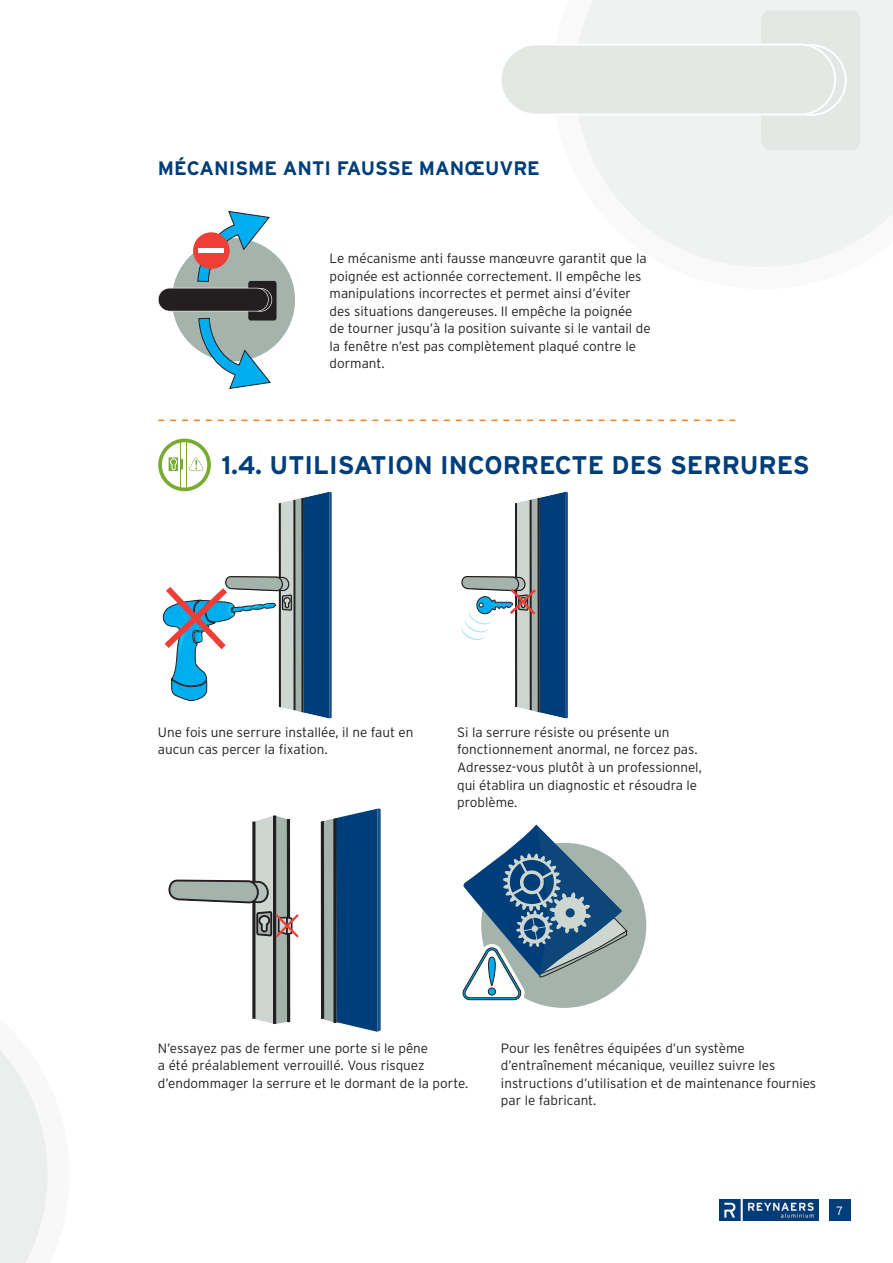
<style>
.page{position:relative;width:893px;height:1263px;background:#fff}
.page>*{position:absolute;margin:0;border:0;box-sizing:border-box;transform-origin:0 0}
.TXT___tit_1_1{font:700 25.5px "Interstate Rey";color:#003e7a}
.TXT___tit_1_1_1{font:700 19.5px "Interstate Rey";color:#003e7a}
.TXT___base{font:300 13.5px/17.5px "Interstate Rey";color:#231f20}
.t1{font:300 12px "Interstate Rey";color:#fff}
</style>
<div class="page">
<div style="left:829px;top:1199px;width:21px;height:21px;background:#003e7a"></div>
<svg style="left:588px;top:0;width:305px;height:267px;fill:#f0f2f1"></svg>
<svg style="left:501px;top:10px;width:360px;height:140px"></svg>
<svg style="left:0;top:1050px;width:48px;height:213px"></svg>
<img style="left:720px;top:1199px;width:99px;height:21px">
<svg style="left:158px;top:420px;width:577px;height:1px"></svg>
<svg style="left:158px;top:211px;width:137px;height:178px"></svg>
<div style="left:193px;top:232px;width:37px;height:37px;background:#ee3e35;border-radius:50%"></div>
<div style="left:199px;top:248px;width:25px;height:5px;background:#fff"></div>
<svg style="left:461px;top:491px;width:107px;height:228px"></svg>
<svg style="left:158px;top:439px;width:174px;height:280px"></svg>
<svg style="left:168px;top:807px;width:213px;height:225px"></svg>
<svg style="left:462px;top:825px;width:185px;height:183px"></svg>
<p class="TXT___tit_1_1_1" style="left:158px;top:157px;width:384px">MÉCANISME ANTI FAUSSE MANŒUVRE</p>
<p class="TXT___base" style="left:330px;top:250px;width:323px">Le mécanisme anti fausse manœuvre garantit que la poignée est actionnée correctement. Il empêche les manipulations incorrectes et permet ainsi d’éviter des situations dangereuses. Il empêche la poignée de tourner jusqu’à la position suivante si le vantail de la fenêtre n’est pas complètement plaqué contre le dormant.</p>
<p class="TXT___tit_1_1" style="left:221px;top:449px;width:590px">1.4. UTILISATION INCORRECTE DES SERRURES</p>
<p class="TXT___base" style="left:158px;top:723px;width:257px">Une fois une serrure installée, il ne faut en aucun cas percer la fixation.</p>
<p class="TXT___base" style="left:457px;top:723px;width:246px">Si la serrure résiste ou présente un fonctionnement anormal, ne forcez pas.<br>Adressez-vous plutôt à un professionnel, qui établira un diagnostic et résoudra le problème.</p>
<p class="TXT___base" style="left:158px;top:1039px;width:312px">N’essayez pas de fermer une porte si le pêne<br>a été préalablement verrouillé. Vous risquez d’endommager la serrure et le dormant de la porte.</p>
<p class="TXT___base" style="left:501px;top:1039px;width:317px">Pour les fenêtres équipées d’un système d’entraînement mécanique, veuillez suivre les instructions d’utilisation et de maintenance fournies par le fabricant.</p>
<p class="t1" style="left:836px;top:1203px;width:8px">7</p>
</div>
